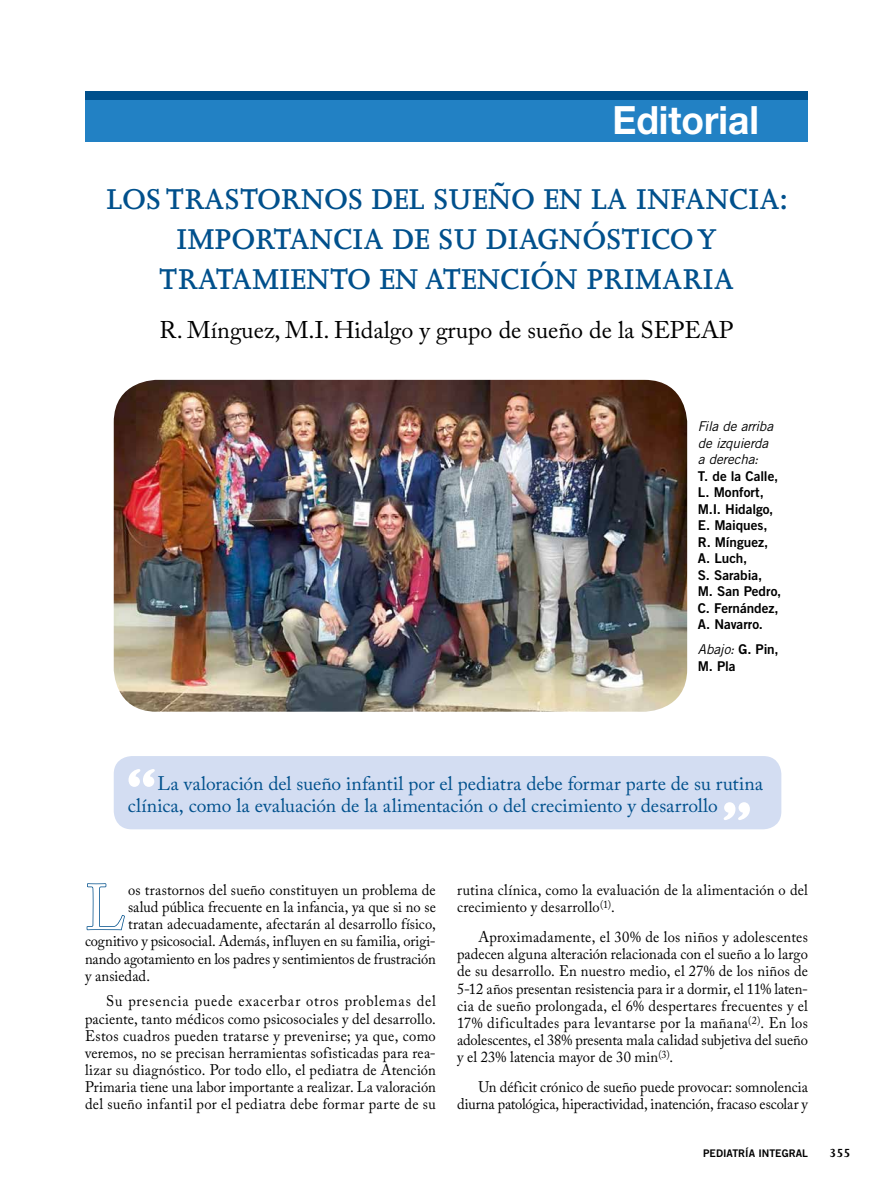
<style>
.page{position:relative;width:893px;height:1191px;background:#fff}
.page>*{position:absolute;margin:0;border:0;box-sizing:border-box;transform-origin:0 0}
.t1{font:63.6px "Adobe Caslon Pro";color:#fff;scale:.95 1}
.t2{font:800 63px "Joanna MT Std";color:#fff}
.t3{font:700 39px "Helvetica Neue LT Std";color:#fff;scale:.95 1}
.t4{font:600 33px/39.6px "Joanna MT Std";color:#00508c;text-align:center}
.t5{font:24px "Adobe Caslon Pro";color:#000}
.t6{font:19.5px "Adobe Caslon Pro";color:#00508c}
.t7{font:15.3px/17.1px "Adobe Caslon Pro";letter-spacing:.005em;color:#000;text-align:justify;scale:.95 1}
.t8{font:13.5px/16.5px "Trade Gothic Bold Two";letter-spacing:-.005em;color:#000}
.t9{font:italic 13.5px/16.5px "Trade Gothic";letter-spacing:-.01em;color:#000}
.t10{font:700 13.5px "Joanna MT Std";color:#000}
.t11{font:10.5px "Trade Gothic Bold Two";color:#000}
.s1{font-family:"Trade Gothic Bold Two";font-style:normal}
</style>
<div class="page">
<div style="left:85px;top:99px;width:723px;height:43px;background:#2281c4"></div>
<div style="left:85px;top:91px;width:723px;height:8px;background:#00508c"></div>
<svg style="left:86px;top:883px;width:39px;height:48px"></svg>
<div style="left:114px;top:756px;width:667px;height:73px;background:#d3ddf2;border-radius:18px"></div>
<img style="left:114px;top:380px;width:573px;height:331px">
<h3 class="t3" style="left:612px;top:95px;width:156px">Editorial</h3>
<h3 class="t4" style="left:107px;top:180px;width:683px">LOS TRASTORNOS DEL SUEÑO EN LA INFANCIA:<br>IMPORTANCIA DE SU DIAGNÓSTICO Y<br>TRATAMIENTO EN ATENCIÓN PRIMARIA</h3>
<h3 class="t5" style="left:160px;top:315px;width:575px">R. Mínguez, M.I. Hidalgo y grupo de sueño de la SEPEAP</h3>
<p class="t9" style="left:698px;top:418px;width:77px">Fila de arriba de izquierda a derecha:</p>
<p class="t8" style="left:698px;top:467px;width:85px">T. de la Calle,<br>L. Monfort,<br>M.I. Hidalgo,<br>E. Maiques,<br>R. Mínguez,<br>A. Luch,<br>S. Sarabia,<br>M. San Pedro,<br>C. Fernández,<br>A. Navarro.</p>
<p class="t9" style="left:698px;top:641px;width:82px">Abajo: <span class="s1">G. Pin,</span></p>
<p class="t8" style="left:698px;top:657px;width:39px">M. Pla</p>
<h2 class="t2" style="left:126px;top:759px;width:32px">“</h2>
<p class="t6" style="left:128px;top:794px;width:591px">clínica, como la evaluación de la alimentación o del crecimiento y desarrollo</p>
<h2 class="t2" style="left:722px;top:792px;width:32px">”</h2>
<p class="t6" style="left:158px;top:772px;width:607px">La valoración del sueño infantil por el pediatra debe formar parte de su rutina</p>
<h1 class="t1" style="left:85px;top:870px;width:44px">L</h1>
<p class="t7" style="left:128px;top:881px;width:325px">os trastornos del sueño constituyen un problema de</p>
<p class="t7" style="left:128px;top:898px;width:325px">salud pública frecuente en la infancia, ya que si no se</p>
<p class="t7" style="left:128px;top:915px;width:326px">tratan adecuadamente, afectarán al desarrollo físico,</p>
<p class="t7" style="left:85px;top:932px;width:371px">cognitivo y psicosocial. Además, influyen en su familia, origi-</p>
<p class="t7" style="left:85px;top:949px;width:371px">nando agotamiento en los padres y sentimientos de frustración</p>
<p class="t7" style="left:85px;top:967px;width:70px">y ansiedad.</p>
<p class="t7" style="left:85px;top:992px;width:371px;text-indent:21px">Su presencia puede exacerbar otros problemas del paciente, tanto médicos como psicosociales y del desarrollo.<br>Estos cuadros pueden tratarse y prevenirse; ya que, como veremos, no se precisan herramientas sofisticadas para rea&shy;lizar su diagnóstico. Por todo ello, el pediatra de Atención Primaria tiene una labor importante a realizar. La valoración del sueño infantil por el pediatra debe formar parte de su</p>
<p class="t7" style="left:457px;top:881px;width:371px">rutina clínica, como la evaluación de la alimentación o del crecimiento y desarrollo<sup>(1)</sup>.</p>
<p class="t7" style="left:457px;top:928px;width:371px;text-indent:21px">Aproximadamente, el 30% de los niños y adolescentes padecen alguna alteración relacionada con el sueño a lo largo de su desarrollo. En nuestro medio, el 27% de los niños de 5-12 años presentan resistencia para ir a dormir, el 11% laten&shy;cia de sueño prolongada, el 6% despertares frecuentes y el 17% dificultades para levantarse por la mañana<sup>(2)</sup>. En los adolescentes, el 38% presenta mala calidad subjetiva del sueño y el 23% latencia mayor de 30 min<sup>(3)</sup>.</p>
<p class="t7" style="left:457px;top:1078px;width:371px;text-align:right">Un déficit crónico de sueño puede provocar: somnolencia diurna patológica, hiperactividad, inatención, fracaso escolar y</p>
<p class="t11" style="left:703px;top:1146px;width:106px">PEDIATRÍA INTEGRAL</p>
<p class="t10" style="left:829px;top:1145px;width:23px">355</p>
</div>
